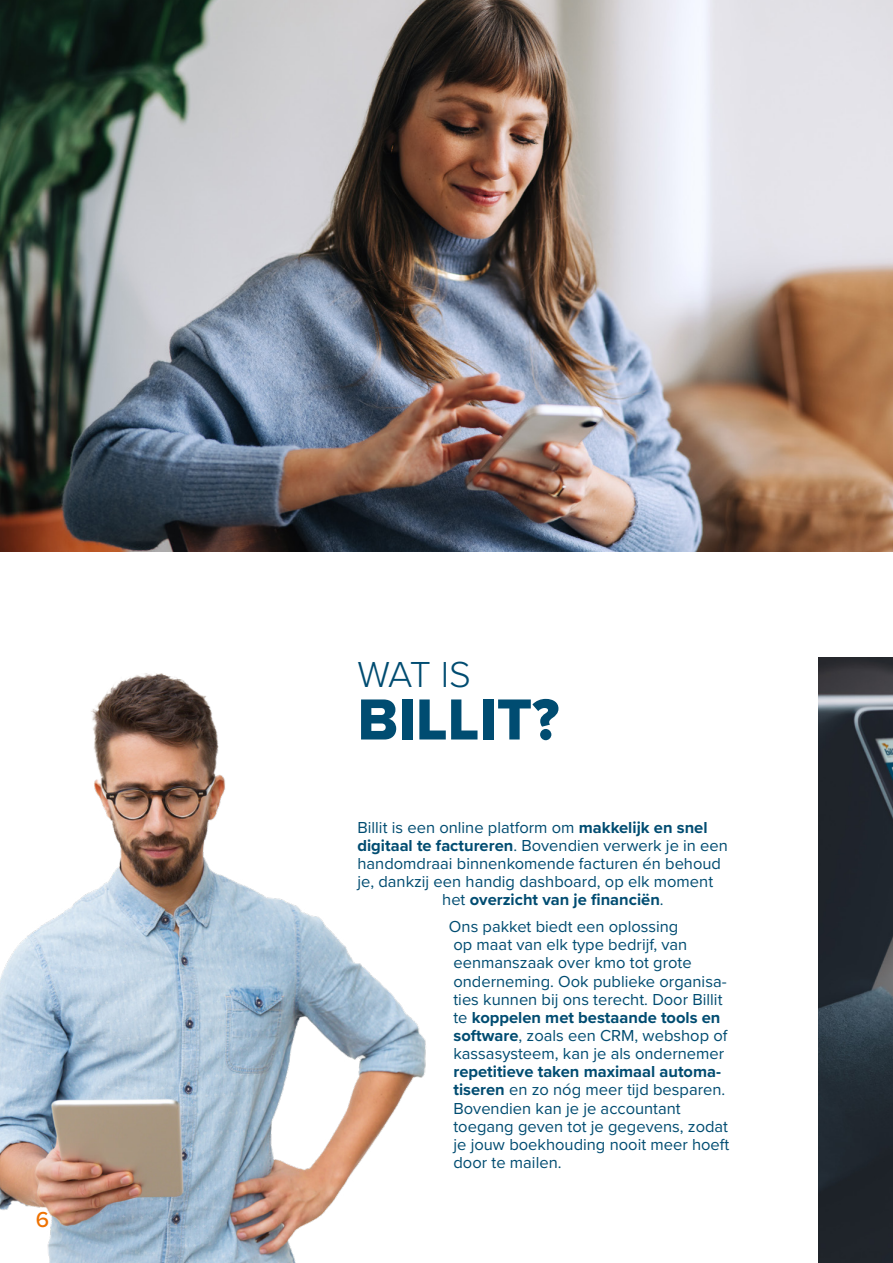
<style>
.page{position:relative;width:893px;height:1263px;background:#fff}
.page>*{position:absolute;margin:0;border:0;box-sizing:border-box;transform-origin:0 0}
.t1{font:60px "Proxima Nova Extrabld";color:#004c71}
.t2{font:300 37.5px "Proxima Nova";color:#004c71}
.t3{font:500 22.5px "Proxima Nova";color:#ee7203}
.t4{font:16.5px/18.1px "Proxima Nova";color:#004c71}
.t5{font:700 16.5px "Proxima Nova";color:#004c71}
.s1{font-weight:700}
.s2{font-weight:400}
</style>
<div class="page">
<img style="left:0;top:0;width:893px;height:551px">
<img style="left:819px;top:657px;width:74px;height:606px">
<img style="left:0;top:673px;width:426px;height:590px">
<h3 class="t3" style="left:36px;top:1203px;width:15px">6</h3>
<h2 class="t2" style="left:357px;top:646px;width:115px">WAT IS</h2>
<h1 class="t1" style="left:357px;top:675px;width:203px">BILLIT?</h1>
<p class="t4" style="left:357px;top:817px;width:352px">Billit is een online platform om <span class="s1">makkelijk en snel</span></p>
<p class="t4" style="left:357px;top:836px;width:372px"><span class="s1">digitaal te factureren</span>. Bovendien verwerk je in een</p>
<p class="t4" style="left:357px;top:854px;width:365px">handomdraai binnenkomende facturen én behoud</p>
<p class="t4" style="left:357px;top:872px;width:357px">je, dankzij een handig dashboard, op elk moment</p>
<p class="t5" style="left:442px;top:887px;width:223px"><span class="s2">het</span> overzicht van je financiën<span class="s2">.</span></p>
<p class="t4" style="left:449px;top:917px;width:280px">Ons pakket biedt een oplossing<br>op maat van elk type bedrijf, van eenmanszaak over kmo tot grote onderneming. Ook publieke organisa&shy;ties kunnen bij ons terecht. Door Billit te <span class="s1">koppelen met bestaande tools en software</span>, zoals een CRM, webshop of kassasysteem, kan je als ondernemer</p>
<p class="t4" style="left:453px;top:1062px;width:277px"><span class="s1">repetitieve taken maximaal automa&shy;tiseren</span> en zo nóg meer tijd besparen.<br>Bovendien kan je je accountant toegang geven tot je gegevens, zodat je jouw boekhouding nooit meer hoeft door te mailen.</p>
</div>
